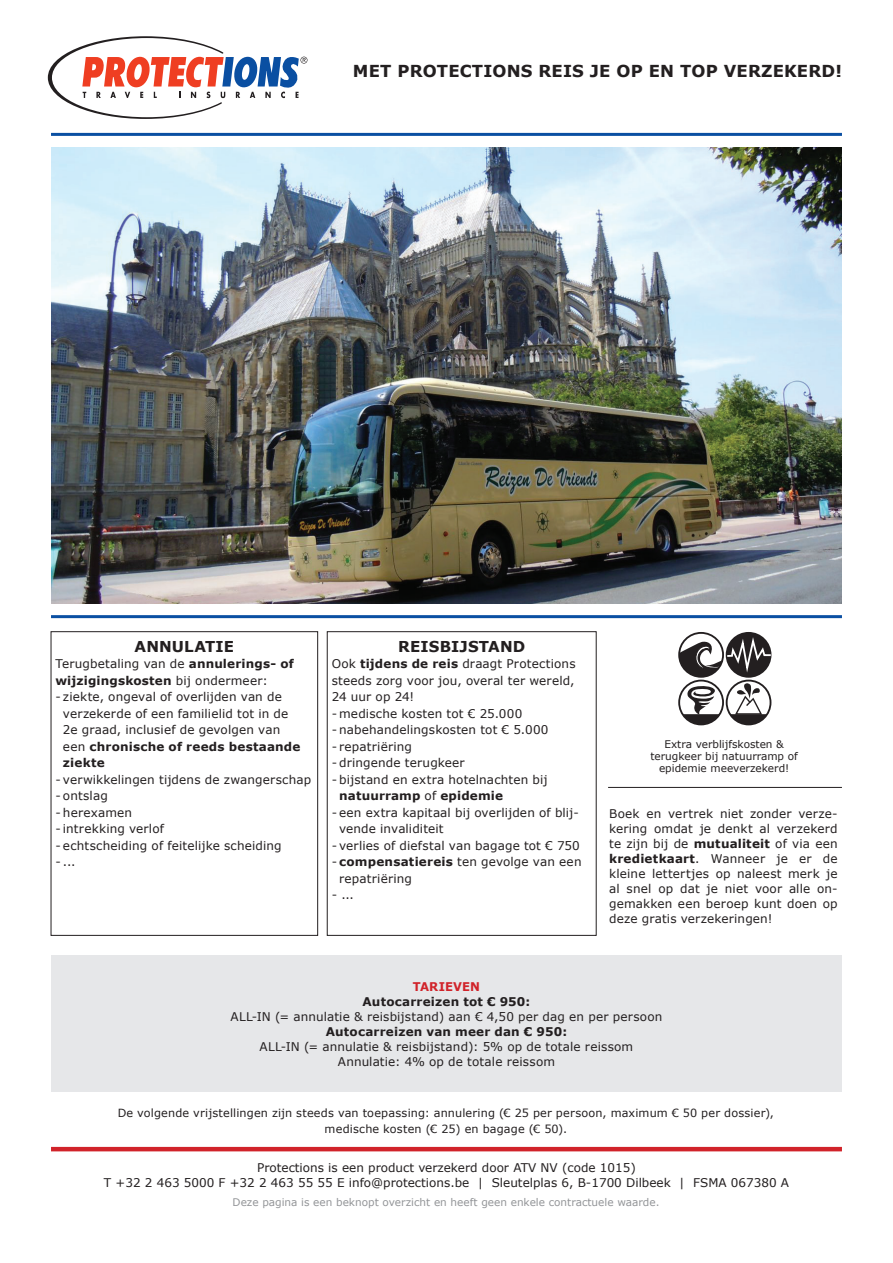
<style>
.page{position:relative;width:893px;height:1263px;background:#fff}
.page>*{position:absolute;margin:0;border:0;box-sizing:border-box;transform-origin:0 0}
.t1{font:700 16.5px "Verdana";letter-spacing:.01em;color:#231f20}
.inspringen_tekst{font:700 15px "Verdana";letter-spacing:.005em;color:#231f20}
.inspringen_tekst-2{font:12px/16.5px "Verdana";letter-spacing:.01em;color:#231f20}
.inspringen_tekst-3{font:700 12px "Verdana";letter-spacing:.01em;color:#231f20}
.inspringen_tekst-4{font:700 12px "Verdana";letter-spacing:.005em;color:#d1232a}
.inspringen_tekst-5{font:11.25px "Verdana";letter-spacing:.015em;color:#231f20}
.t2{font:10.5px "Verdana";color:#939598}
.t3{font:10.5px "Verdana";color:#231f20}
.s1{font-weight:700}
.s2{font-weight:400}
</style>
<div class="page">
<div style="left:51px;top:956px;width:791px;height:136px;background:#e6e7e9"></div>
<hr style="left:51px;top:1147px;width:791px;height:4px;background:#d1232a">
<svg style="left:48px;top:36px;width:259px;height:83px"></svg>
<div style="left:51px;top:631px;width:267px;height:304px;border:1px solid #231f20"></div>
<div style="left:327px;top:631px;width:269px;height:304px;border:1px solid #231f20"></div>
<hr style="left:51px;top:133px;width:791px;height:3px;background:#0a4fa2">
<hr style="left:51px;top:615px;width:791px;height:3px;background:#0a4fa2">
<hr style="left:608px;top:787px;width:234px;height:1px;background:#231f20">
<svg style="left:678px;top:632px;width:93px;height:93px"></svg>
<img style="left:51px;top:148px;width:791px;height:456px">
<p class="t1" style="left:353px;top:59px;width:490px">MET PROTECTIONS REIS JE OP EN TOP VERZEKERD!</p>
<p class="inspringen_tekst" style="left:135px;top:636px;width:101px">ANNULATIE</p>
<p class="inspringen_tekst-2" style="left:55px;top:656px;width:240px">Terugbetaling van de <span class="s1">annulerings- of wijzigingskosten</span> bij ondermeer:</p>
<p class="inspringen_tekst-2" style="left:63px;top:689px;width:239px;text-indent:-8px">- ziekte, ongeval of overlijden van de verzekerde of een familielid tot in de<br>2e graad, inclusief de gevolgen van een <span class="s1">chronische of reeds bestaande ziekte</span></p>
<p class="inspringen_tekst-2" style="left:55px;top:771px;width:257px">- verwikkelingen tijdens de zwangerschap</p>
<p class="inspringen_tekst-2" style="left:55px;top:788px;width:54px">- ontslag</p>
<p class="inspringen_tekst-2" style="left:55px;top:804px;width:78px">- herexamen</p>
<p class="inspringen_tekst-2" style="left:55px;top:821px;width:110px">- intrekking verlof</p>
<p class="inspringen_tekst-2" style="left:55px;top:837px;width:228px">- echtscheiding of feitelijke scheiding</p>
<p class="inspringen_tekst-2" style="left:55px;top:854px;width:22px">- ...</p>
<p class="inspringen_tekst" style="left:398px;top:636px;width:128px">REISBIJSTAND</p>
<p class="inspringen_tekst-2" style="left:332px;top:656px;width:245px;text-align:justify">Ook <span class="s1">tijdens de reis</span> draagt Protections steeds zorg voor jou, overal ter wereld, 24 uur op 24!</p>
<p class="inspringen_tekst-2" style="left:332px;top:705px;width:192px">- medische kosten tot € 25.000</p>
<p class="inspringen_tekst-2" style="left:332px;top:722px;width:218px">- nabehandelingskosten tot € 5.000</p>
<p class="inspringen_tekst-2" style="left:332px;top:738px;width:82px">- repatriëring</p>
<p class="inspringen_tekst-2" style="left:332px;top:755px;width:135px">- dringende terugkeer</p>
<p class="inspringen_tekst-2" style="left:332px;top:771px;width:217px">- bijstand en extra hotelnachten bij</p>
<p class="inspringen_tekst-3" style="left:339px;top:787px;width:165px">natuurramp <span class="s2">of</span> epidemie</p>
<p class="inspringen_tekst-2" style="left:339px;top:804px;width:241px;text-indent:-8px">- een extra kapitaal bij overlijden of blij&shy;vende invaliditeit</p>
<p class="inspringen_tekst-2" style="left:332px;top:837px;width:250px">- verlies of diefstal van bagage tot € 750</p>
<p class="inspringen_tekst-2" style="left:339px;top:854px;width:244px;text-indent:-7px">- <span class="s1">compensatiereis</span> ten gevolge van een repatriëring</p>
<p class="inspringen_tekst-2" style="left:332px;top:887px;width:24px">- ...</p>
<p class="t3" style="left:664px;top:737px;width:121px">Extra verblijfskosten &amp;</p>
<p class="t3" style="left:650px;top:749px;width:149px">terugkeer bij natuurramp of</p>
<p class="t3" style="left:659px;top:761px;width:132px">epidemie meeverzekerd!</p>
<p class="inspringen_tekst-2" style="left:609px;top:806px;width:230px;line-height:15px;text-align:justify">Boek en vertrek niet zonder verze&shy;kering omdat je denkt al verzekerd te zijn bij de <span class="s1">mutualiteit</span> of via een <span class="s1">kredietkaart</span>. Wanneer je er de kleine lettertjes op naleest merk je al snel op dat je niet voor alle on&shy;gemakken een beroep kunt doen op deze gratis verzekeringen!</p>
<p class="inspringen_tekst-4" style="left:413px;top:978px;width:69px">TARIEVEN</p>
<p class="inspringen_tekst-3" style="left:363px;top:993px;width:169px">Autocarreizen tot € 950:</p>
<p class="inspringen_tekst-2" style="left:231px;top:1008px;width:433px">ALL-IN (= annulatie &amp; reisbijstand) aan € 4,50 per dag en per persoon</p>
<p class="inspringen_tekst-3" style="left:326px;top:1023px;width:243px">Autocarreizen van meer dan € 950:</p>
<p class="inspringen_tekst-2" style="left:260px;top:1038px;width:375px">ALL-IN (= annulatie &amp; reisbijstand): 5% op de totale reissom</p>
<p class="inspringen_tekst-2" style="left:338px;top:1053px;width:219px">Annulatie: 4% op de totale reissom</p>
<p class="inspringen_tekst-5" style="left:118px;top:1105px;width:658px">De volgende vrijstellingen zijn steeds van toepassing: annulering (€ 25 per persoon, maximum € 50 per dossier),</p>
<p class="inspringen_tekst-5" style="left:325px;top:1121px;width:244px">medische kosten (€ 25) en bagage (€ 50).</p>
<p class="inspringen_tekst-2" style="left:257px;top:1159px;width:380px">Protections is een product verzekerd door ATV NV (code 1015)</p>
<p class="inspringen_tekst-2" style="left:104px;top:1174px;width:687px">T +32 2 463 5000 F +32 2 463 55 55 E info@protections.be | Sleutelplas 6, B-1700 Dilbeek | FSMA 067380 A</p>
<p class="t2" style="left:233px;top:1195px;width:428px">Deze pagina is een beknopt overzicht en heeft geen enkele contractuele waarde.</p>
</div>
